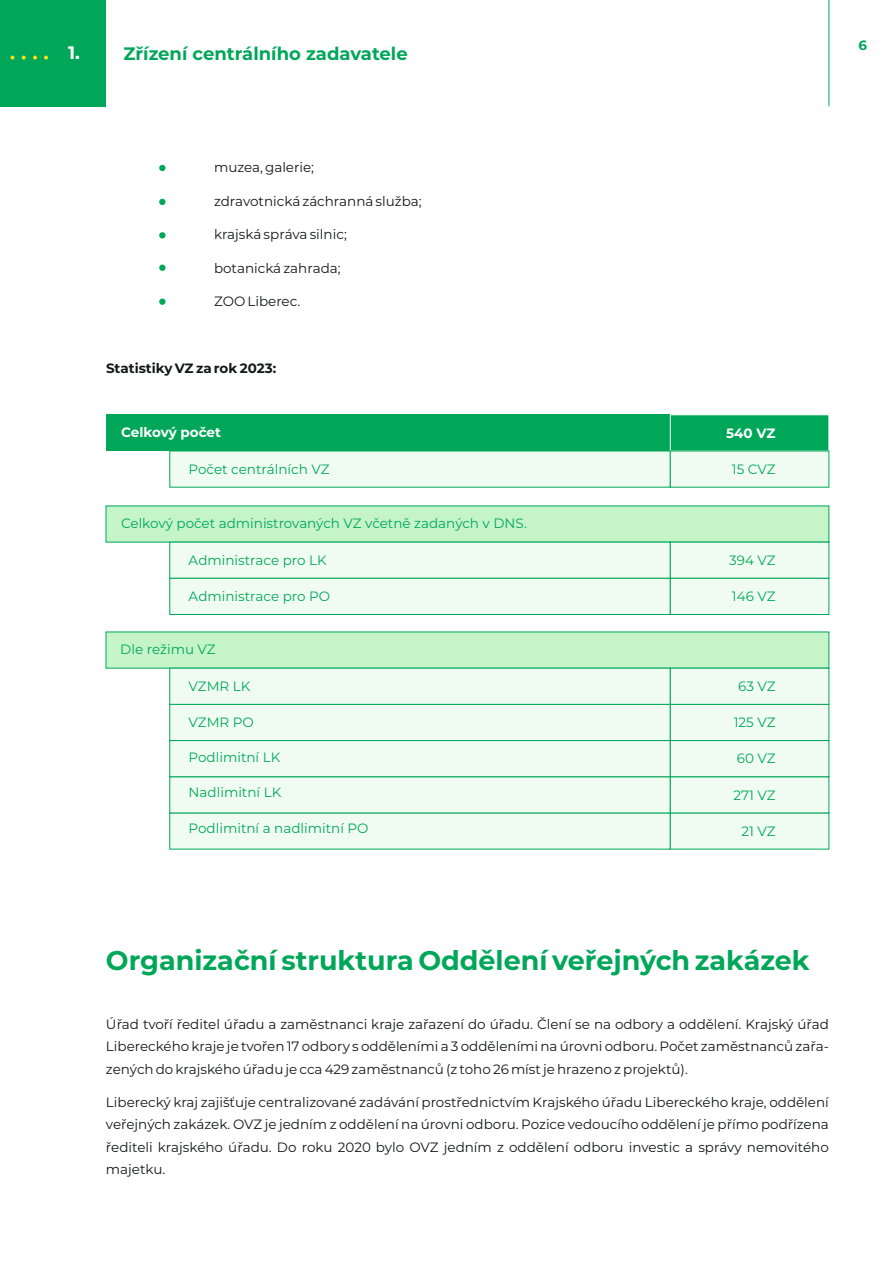
<style>
.page{position:relative;width:893px;height:1263px;background:#fff}
.page>*{position:absolute;margin:0;border:0;box-sizing:border-box;transform-origin:0 0}
.t1{font:700 27px "Montserrat";color:#00a759}
.t2{font:700 18px "Montserrat";color:#00a759}
.t3{font:700 18px "Montserrat";color:#fff}
.t4{font:13.5px/22.4px "Montserrat";color:#151616;text-align:justify}
.t5{font:13.5px "Montserrat";color:#00a759}
.t6{font:700 13.5px "Montserrat";color:#151616}
.t7{font:700 13.5px "Montserrat";color:#fff}
.t8{font:700 13.5px "Montserrat";color:#00a759}
</style>
<div class="page">
<div style="left:106px;top:415px;width:564px;height:36px;background:#00a759"></div>
<div style="left:0;top:0;width:106px;height:106px;background:#00a759"></div>
<hr style="left:828px;top:0;width:1px;height:106px;background:#00a759">
<svg style="left:22px;top:56px;width:4px;height:4px"></svg>
<svg style="left:33px;top:56px;width:4px;height:4px"></svg>
<svg style="left:10px;top:56px;width:4px;height:4px"></svg>
<svg style="left:44px;top:56px;width:4px;height:4px"></svg>
<div style="left:159px;top:298px;width:6px;height:7px;background:#00a759;border-radius:50%"></div>
<svg style="left:159px;top:265px;width:6px;height:6px"></svg>
<svg style="left:159px;top:232px;width:6px;height:6px"></svg>
<svg style="left:159px;top:199px;width:6px;height:6px"></svg>
<svg style="left:159px;top:165px;width:6px;height:6px"></svg>
<svg style="left:169px;top:414px;width:661px;height:74px"></svg>
<svg style="left:105px;top:505px;width:725px;height:110px"></svg>
<svg style="left:105px;top:631px;width:725px;height:219px"></svg>
<h2 class="t3" style="left:68px;top:42px;width:13px">1.</h2>
<h2 class="t2" style="left:123px;top:43px;width:286px">Zřízení centrálního zadavatele</h2>
<p class="t4" style="left:214px;top:156px;width:102px">muzea, galerie;</p>
<p class="t4" style="left:214px;top:190px;width:209px">zdravotnická záchranná služba;</p>
<p class="t4" style="left:214px;top:223px;width:134px">krajská správa silnic;</p>
<p class="t4" style="left:214px;top:257px;width:128px">botanická zahrada;</p>
<p class="t4" style="left:214px;top:290px;width:88px">ZOO Liberec.</p>
<p class="t6" style="left:106px;top:360px;width:172px">Statistiky VZ za rok 2023:</p>
<p class="t7" style="left:121px;top:423px;width:101px">Celkový počet</p>
<p class="t5" style="left:189px;top:461px;width:142px">Počet centrálních VZ</p>
<p class="t7" style="left:726px;top:424px;width:51px">540 VZ</p>
<p class="t5" style="left:732px;top:461px;width:45px">15 CVZ</p>
<p class="t5" style="left:121px;top:515px;width:407px">Celkový počet administrovaných VZ včetně zadaných v DNS.</p>
<p class="t5" style="left:189px;top:552px;width:139px">Administrace pro LK</p>
<p class="t5" style="left:729px;top:552px;width:48px">394 VZ</p>
<p class="t5" style="left:189px;top:588px;width:143px">Administrace pro PO</p>
<p class="t5" style="left:732px;top:588px;width:45px">146 VZ</p>
<p class="t5" style="left:120px;top:641px;width:97px">Dle režimu VZ</p>
<p class="t5" style="left:189px;top:678px;width:63px">VZMR LK</p>
<p class="t5" style="left:189px;top:713px;width:67px">VZMR PO</p>
<p class="t5" style="left:189px;top:749px;width:93px">Podlimitní LK</p>
<p class="t5" style="left:189px;top:784px;width:94px">Nadlimitní LK</p>
<p class="t5" style="left:189px;top:820px;width:181px">Podlimitní a nadlimitní PO</p>
<p class="t5" style="left:741px;top:823px;width:36px">21 VZ</p>
<p class="t5" style="left:738px;top:678px;width:39px">63 VZ</p>
<p class="t5" style="left:734px;top:714px;width:43px">125 VZ</p>
<p class="t5" style="left:737px;top:750px;width:40px">60 VZ</p>
<p class="t5" style="left:733px;top:786px;width:44px">271 VZ</p>
<p class="t8" style="left:859px;top:37px;width:10px">6</p>
<h1 class="t1" style="left:106px;top:944px;width:705px">Organizační struktura Oddělení veřejných zakázek</h1>
<p class="t4" style="left:106px;top:1013px;width:724px">Úřad tvoří ředitel úřadu a zaměstnanci kraje zařazení do úřadu. Člení se na odbory a oddělení. Krajský úřad Libereckého kraje je tvořen 17 odbory s odděleními a 3 odděleními na úrovni odboru. Počet zaměstnanců zařa&shy;zených do krajského úřadu je cca 429 zaměstnanců (z toho 26 míst je hrazeno z projektů).</p>
<p class="t4" style="left:106px;top:1091px;width:724px">Liberecký kraj zajišťuje centralizované zadávání prostřednictvím Krajského úřadu Libereckého kraje, oddělení veřejných zakázek. OVZ je jedním z oddělení na úrovni odboru. Pozice vedoucího oddělení je přímo podřízena řediteli krajského úřadu. Do roku 2020 bylo OVZ jedním z oddělení odboru investic a správy nemovitého majetku.</p>
</div>
